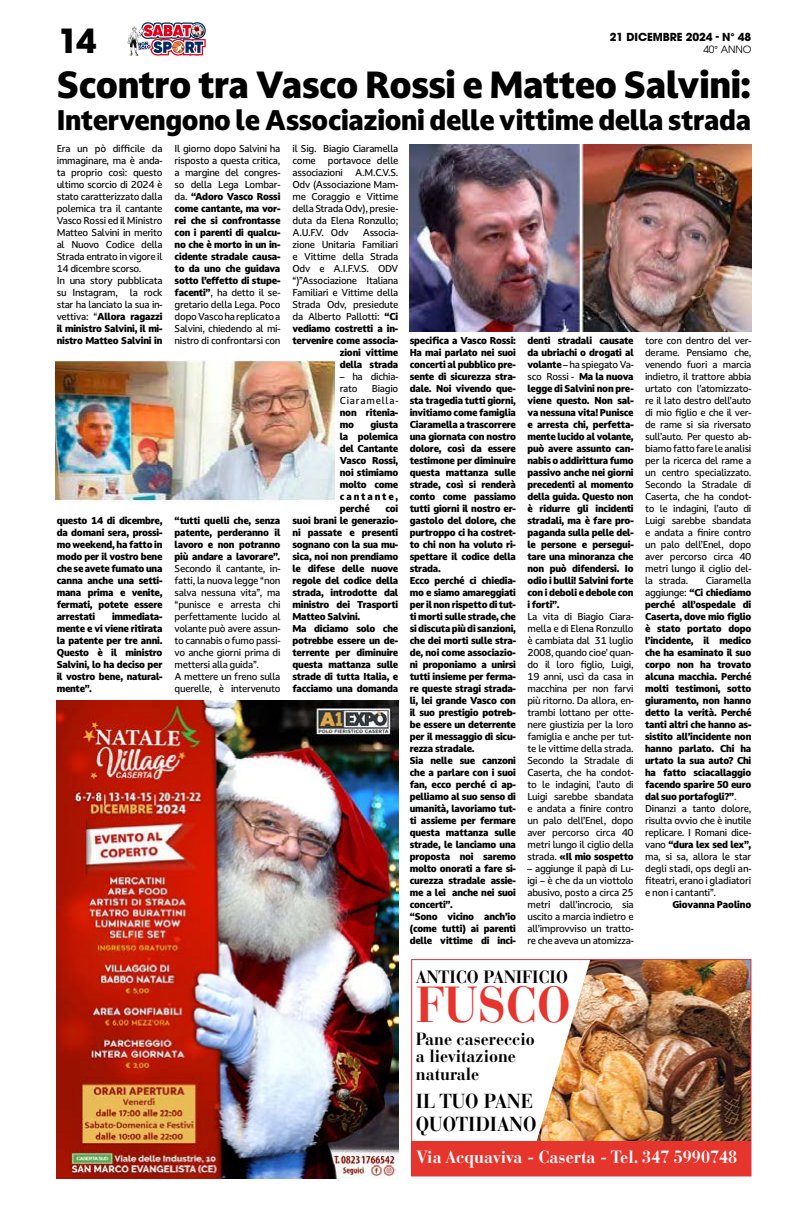
<style>
.page{position:relative;width:794px;height:1219px;background:#fff}
.page>*{position:absolute;margin:0;border:0;box-sizing:border-box;transform-origin:0 0}
.t1{font:700 50.3px "Bauer Bodoni Std";color:#e5352d;scale:.92 1}
.t2{font:900 36px "Darkmode Darkmode On";letter-spacing:-.02em;color:#000}
.t3{font:700 33px "ITC Avant Garde Pro";color:#000}
.t4{font:900 27px "Darkmode Darkmode On";letter-spacing:-.02em;color:#000}
.t5{font:700 20.1px/23px "Bauer Bodoni Std";color:#000;scale:.92 1}
.t6{font:700 17.7px "Bauer Bodoni Std";color:#000;scale:.92 1}
.t7{font:700 17.6px "Bauer Bodoni Std";color:#fff;scale:.92 1}
.t8{font:700 17.5px/17.5px "Bauer Bodoni Std";color:#000;scale:.92 1}
.t9{font:700 11px "ITC Avant Garde Pro";letter-spacing:-.01em;color:#000}
.t10{font:10px "ITC Avant Garde Pro";letter-spacing:-.01em;color:#000}
.t11{font:900 9.5px/12px "Darkmode Darkmode On";letter-spacing:-.03em;color:#000;text-align:justify}
.t12{font:500 9.5px/12px "Darkmode Darkmode On";letter-spacing:-.03em;color:#000}
.t13{font:500 9.5px/12px "Darkmode Darkmode On";letter-spacing:.07em;color:#000;text-align:right}
.s1{font-weight:900}
.s2{font-weight:500}
</style>
<div class="page">
<svg style="left:128px;top:22px;width:78px;height:34px"></svg>
<img style="left:57px;top:700px;width:341px;height:478px">
<img style="left:536px;top:961px;width:213px;height:181px">
<div style="left:412px;top:1142px;width:338px;height:34px;background:#e5352d"></div>
<div style="left:411px;top:959px;width:340px;height:217px;border:1px solid #e53138"></div>
<img style="left:410px;top:145px;width:341px;height:186px">
<img style="left:56px;top:361px;width:278px;height:143px">
<h3 class="t3" style="left:58px;top:19px;width:40px">14</h3>
<p class="t9" style="left:610px;top:29px;width:143px">21 DICEMBRE 2024 - N° 48</p>
<p class="t10" style="left:703px;top:43px;width:50px">40° ANNO</p>
<h2 class="t2" style="left:57px;top:60px;width:696px">Scontro tra Vasco Rossi e Matteo Salvini:</h2>
<h3 class="t4" style="left:57px;top:101px;width:696px">Intervengono le Associazioni delle vittime della strada</h3>
<p class="t12" style="left:57px;top:142px;width:107px">Era un pò difficile da immaginare, ma è anda&shy;ta proprio così: questo ultimo scorcio di 2024 è stato caratterizzato dalla polemica tra il cantante<br>Vasco Rossi ed il Ministro<br>Matteo Salvini in merito al Nuovo Codice della<br>Strada entrato in vigore il<br>14 dicembre scorso.<br>In una story pubblicata su Instagram,</p>
<p class="t12" style="left:292px;top:142px;width:107px">il Sig. Biagio Ciaramella come</p>
<p class="t12" style="left:175px;top:142px;width:107px;text-align:justify">Il giorno dopo Salvini ha risposto a questa critica, a margine del congres&shy;so della Lega Lombar&shy;da. <span class="s1">“Adoro Vasco Rossi come cantante, ma vor&shy;rei che si confrontasse con i parenti di qualcu&shy;no che è morto in un in&shy;cidente stradale causa&shy;to da uno che guidava sotto l’effetto di stupe&shy;facenti”</span>, ha detto il se&shy;gretario della Lega. Poco dopo Vasco ha replicato a Salvini, chiedendo al mi&shy;nistro di confrontarsi con</p>
<p class="t12" style="left:292px;top:154px;width:107px;text-indent:35px">portavoce delle associazioni</p>
<p class="t12" style="left:292px;top:166px;width:107px;text-align:justify;text-indent:63px">A.M.C.V.S.<br>Odv (Associazione Mam&shy;me Coraggio e Vittime della Strada Odv), presie&shy;duta da Elena Ronzullo; A.U.F.V. Odv</p>
<p class="t12" style="left:292px;top:226px;width:107px;text-align:right">Associa-<br>zione Unitaria Familiari e Vittime della Strada<br>Odv e A.I.F.V.S. ODV “)”Associazione Italiana<br>Familiari e Vittime della<br>Strada Odv, presiedute da Alberto Pallotti: <span class="s1">“Ci vediamo costretti a in&shy;tervenire come associa&shy;zioni vittime<br>della strada</span></p>
<p class="t12" style="left:340px;top:370px;width:60px">– ha dichia&shy;rato</p>
<p class="t11" style="left:57px;top:286px;width:107px;text-indent:73px"><span class="s2">la rock star ha lanciato la sua in&shy;vettiva: “</span>Allora ragazzi il ministro Salvini, il mi&shy;nistro Matteo Salvini in</p>
<p class="t11" style="left:410px;top:335px;width:108px;text-align:left">specifica a Vasco Rossi:<br>Ha mai parlato nei suoi concerti al pubblico pre&shy;sente di sicurezza stra&shy;dale. Noi vivendo que&shy;sta tragedia tutti giorni, invitiamo come famiglia<br>Ciaramella a trascorrere una giornata con nostro dolore, così da essere testimone per diminuire questa mattanza sulle strade, così si renderà conto come passiamo tutti giorni il nostro er&shy;gastolo del dolore, che purtroppo ci ha costret&shy;to chi non ha voluto ri&shy;spettare il codice della strada.<br>Ecco perché ci chiedia&shy;mo e siamo amareggiati per il non rispetto di tut&shy;ti morti sulle strade, che si discuta più di sanzioni, che dei morti sulle stra&shy;de, noi come associazio&shy;ni proponiamo a unirsi tutti insieme per ferma&shy;re queste stragi strada&shy;li, lei grande Vasco con il suo prestigio potreb&shy;be essere un deterrente per il messaggio di sicu&shy;rezza stradale.<br>Sia nelle sue canzoni che a parlare con i suoi fan, ecco perché ci ap&shy;pelliamo al suo senso di umanità, lavoriamo tut&shy;ti assieme per fermare questa mattanza sulle strade, le lanciamo una proposta noi saremo molto onorati a fare si&shy;curezza stradale assie&shy;me a lei anche nei suoi concerti”.<br>“Sono vicino anch’io (come tutti) ai parenti delle vittime di inci-</p>
<p class="t11" style="left:527px;top:335px;width:108px">denti stradali causate da ubriachi o drogati al volante <span class="s2">– ha spiegato Va&shy;sco Rossi -</span> Ma la nuova legge di Salvini non pre&shy;viene questo. Non sal&shy;va nessuna vita! Punisce e arresta chi, perfetta&shy;mente lucido al volante, può avere assunto can&shy;nabis o addirittura fumo passivo anche nei giorni precedenti al momento della guida. Questo non è ridurre gli incidenti stradali, ma è fare pro&shy;paganda sulla pelle del&shy;le persone e persegui&shy;tare una minoranza che non può difendersi. Io odio i bulli! Salvini forte con i deboli e debole con i forti”.</p>
<p class="t12" style="left:645px;top:335px;width:108px;text-align:justify">tore con dentro del ver&shy;derame. Pensiamo che, venendo fuori a marcia indietro, il trattore abbia urtato con l’atomizzato&shy;re il lato destro dell’auto di mio figlio e che il ver&shy;de rame si sia riversato sull’auto. Per questo ab&shy;biamo fatto fare le analisi per la ricerca del rame a un centro specializzato.<br>Secondo la Stradale di Caserta, che ha condot&shy;to le indagini, l’auto di Luigi sarebbe sbandata e andata a finire contro un palo dell’Enel, dopo aver percorso circa 40 metri lungo il ciglio del&shy;la strada.</p>
<p class="t13" style="left:340px;top:382px;width:60px">Biagio<br>Ciaramella-</p>
<p class="t11" style="left:340px;top:406px;width:60px">non ritenia&shy;mo</p>
<p class="t11" style="left:340px;top:418px;width:60px;text-indent:31px">giusta la polemica del Cantante Vasco Rossi, noi stimiamo molto come cantante, perché</p>
<p class="t11" style="left:292px;top:502px;width:107px;text-align:left;text-indent:93px">coi suoi brani le generazio&shy;ni passate e presenti sognano con la sua mu&shy;sica, noi non prendiamo le difese delle nuove regole del codice della strada, introdotte dal ministro dei Trasporti<br>Matteo Salvini.<br>Ma diciamo solo che potrebbe essere un de&shy;terrente per diminuire questa mattanza sulle strade di tutta Italia, e facciamo una domanda</p>
<p class="t11" style="left:57px;top:514px;width:107px">questo 14 di dicembre, da domani sera, prossi&shy;mo weekend, ha fatto in modo per il vostro bene che se avete fumato una canna anche una setti&shy;mana prima e venite, fermati, potete essere arrestati</p>
<p class="t11" style="left:175px;top:514px;width:107px">“tutti quelli che, senza patente, perderanno il lavoro e non potranno più andare a lavorare”.</p>
<p class="t12" style="left:175px;top:562px;width:107px">Secondo il cantante, in&shy;fatti, la nuova legge “non salva nessuna vita”, ma “punisce e arresta chi perfettamente lucido al volante può avere assun&shy;to cannabis o fumo passi&shy;vo anche giorni prima di mettersi alla guida”.<br>A mettere un freno sulla querelle, è intervenuto</p>
<p class="t11" style="left:645px;top:574px;width:108px;text-align:left;text-indent:61px"><span class="s2">Ciaramella aggiunge:</span> “Ci chiediamo perché all’ospedale di<br>Caserta, dove mio figlio è stato portato dopo l’incidente, il medico che ha esaminato il suo corpo non ha trovato alcuna macchia. Perché molti testimoni, sotto giuramento, non hanno detto la verità. Perché tanti altri che hanno as&shy;sistito all’incidente non hanno parlato. Chi ha urtato la sua auto? Chi ha fatto sciacallaggio facendo sparire 50 euro dal suo portafogli?”<span class="s2">.<br>Dinanzi a tanto dolore, risulta ovvio che è inutile replicare. I Romani dice&shy;vano</span> “dura lex sed lex”, <span class="s2">ma, si sa, allora le star degli stadi, ops degli an&shy;fiteatri, erano i gladiatori e non i cantanti”.</span></p>
<p class="t11" style="left:672px;top:898px;width:80px">Giovanna Paolino</p>
<p class="t11" style="left:57px;top:610px;width:107px;text-indent:55px">immediata&shy;mente e vi viene ritirata la patente per tre anni.<br>Questo è il ministro Salvini, lo ha deciso per il vostro bene, natural&shy;mente”.</p>
<p class="t12" style="left:527px;top:611px;width:108px;text-align:justify">La vita di Biagio Ciara&shy;mella e di Elena Ronzullo è cambiata dal 31 luglio 2008, quando cioe’ quan&shy;do il loro figlio, Luigi, 19 anni, uscì da casa in macchina per non farvi più ritorno. Da allora, en&shy;trambi lottano per otte&shy;nere giustizia per la loro famiglia e anche per tut&shy;te le vittime della strada.<br>Secondo la Stradale di Caserta, che ha condot&shy;to le indagini, l’auto di Luigi sarebbe sbandata e andata a finire contro un palo dell’Enel, dopo aver percorso circa 40 metri lungo il ciglio della strada. <span class="s1">«Il mio sospetto</span></p>
<p class="t12" style="left:527px;top:863px;width:108px;text-align:justify">– aggiunge il papà di Lu&shy;igi – è che da un viottolo abusivo, posto a circa 25 metri dall’incrocio, sia uscito a marcia indietro e all’improvviso un tratto&shy;re che aveva un atomizza-</p>
<h3 class="t6" style="left:416px;top:966px;width:167px">ANTICO PANIFICIO</h3>
<h1 class="t1" style="left:416px;top:974px;width:170px">FUSCO</h1>
<h3 class="t8" style="left:416px;top:1030px;width:131px">Pane casereccio a lievitazione naturale</h3>
<h3 class="t5" style="left:416px;top:1090px;width:133px">IL TUO PANE<br>QUOTIDIANO</h3>
<h3 class="t7" style="left:416px;top:1146px;width:350px">Via Acquaviva - Caserta - Tel. 347 5990748</h3>
</div>
